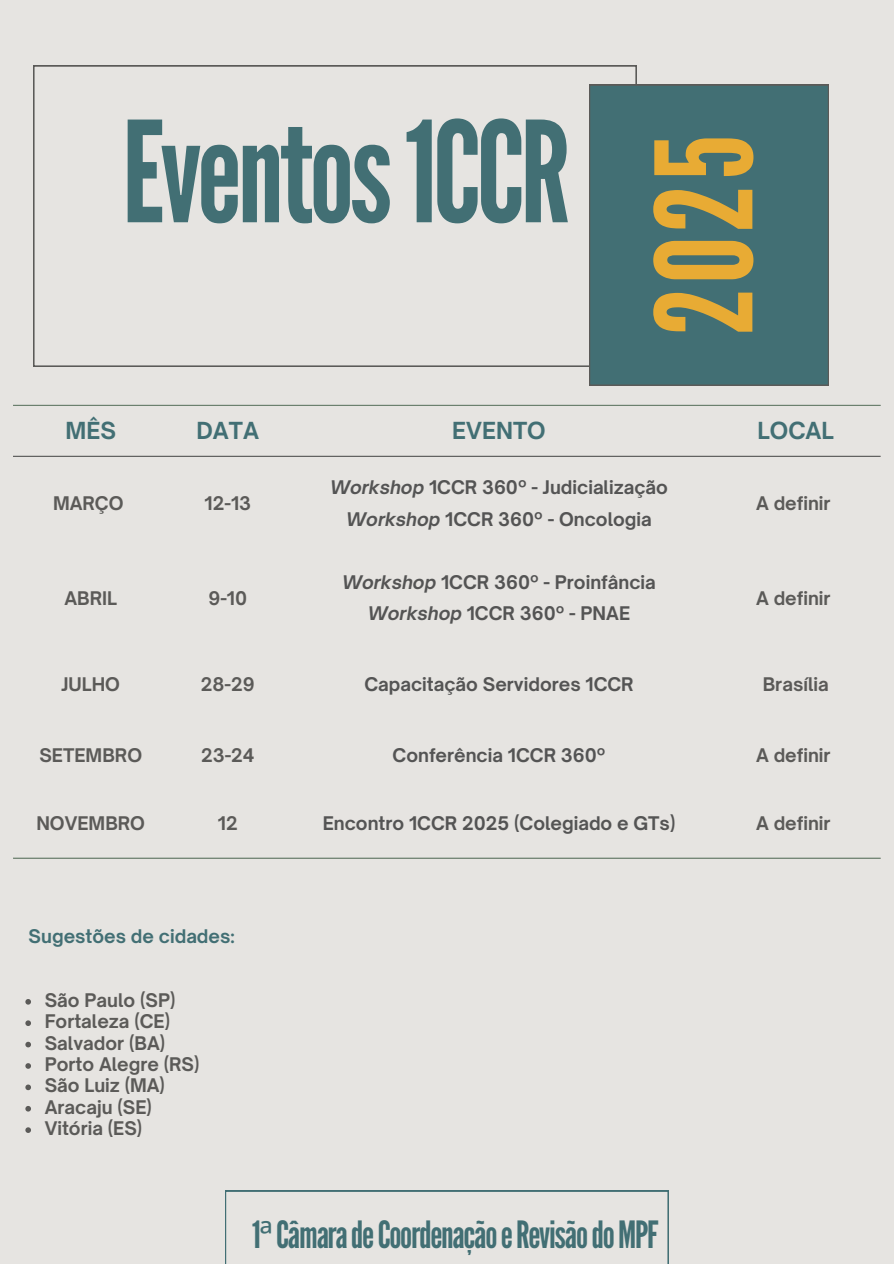
<style>
.page{position:relative;width:894px;height:1264px;background:#fff}
.page>*{position:absolute;margin:0;border:0;box-sizing:border-box;transform-origin:0 0}
.t1{font:139.65px "League Gothic";letter-spacing:-.035em;color:#426f74}
.t2{font:133.35px "League Gothic";color:#e8ab34}
.t3{font:37.5px "League Gothic";letter-spacing:-.035em;color:#426f74}
.t4{font:700 22.5px "Open Sauce One";color:#426f74}
.t5{font:700 18px "Open Sauce One";color:#545454}
.t6{font:700 18px "Open Sauce One";color:#5b5a58}
.t7{font:700 18px "Open Sauce One";color:#426f74}
.s1{font-style:italic}
.s2{font-family:"Noto Sans"}
</style>
<div class="page">
<div style="left:0;top:0;width:893px;height:1263px;background:#e6e4e1"></div>
<svg style="left:33px;top:66px;width:603px;height:300px"></svg>
<div style="left:589px;top:85px;width:239px;height:300px;background:#426f74"></div>
<svg style="left:25px;top:999px;width:6px;height:5px"></svg>
<svg style="left:25px;top:1020px;width:6px;height:6px"></svg>
<svg style="left:25px;top:1041px;width:6px;height:6px"></svg>
<svg style="left:25px;top:1063px;width:6px;height:5px"></svg>
<svg style="left:25px;top:1084px;width:6px;height:6px"></svg>
<svg style="left:25px;top:1106px;width:6px;height:5px"></svg>
<svg style="left:25px;top:1127px;width:6px;height:5px"></svg>
<hr style="left:13px;top:405px;width:867px;height:1px;background:#677d6a">
<hr style="left:13px;top:857px;width:867px;height:1px;background:#677d6a">
<hr style="left:13px;top:456px;width:867px;height:1px;background:#545454">
<svg style="left:225px;top:1190px;width:443px;height:73px"></svg>
<p class="t1" style="left:122px;top:92px;width:450px">Eventos1CCR</p>
<p class="t2" style="left:627px;top:335px;width:202px;rotate:-90deg">2025</p>
<h1 class="t4" style="left:65px;top:416px;width:52px">MÊS</h1>
<h1 class="t4" style="left:196px;top:416px;width:64px">DATA</h1>
<p class="t4" style="left:452px;top:416px;width:95px">EVENTO</p>
<p class="t4" style="left:757px;top:416px;width:78px">LOCAL</p>
<p class="t6" style="left:53px;top:492px;width:72px">MARÇO</p>
<p class="t6" style="left:204px;top:492px;width:48px">12-13</p>
<p class="t6" style="left:64px;top:586px;width:54px">ABRIL</p>
<p class="t6" style="left:208px;top:586px;width:40px">9-10</p>
<p class="t5" style="left:330px;top:476px;width:339px"><span class="s1">Workshop</span> 1CCR 360º - Judicialização</p>
<p class="t5" style="left:346px;top:507px;width:307px"><span class="s1">Workshop</span> 1CCR 360º - Oncologia</p>
<p class="t5" style="left:342px;top:571px;width:315px"><span class="s1">Workshop</span> 1CCR 360º - Proinfância</p>
<p class="t5" style="left:368px;top:602px;width:264px"><span class="s1">Workshop</span> 1CCR 360º - PNAE</p>
<p class="t6" style="left:755px;top:492px;width:76px">A definir</p>
<p class="t6" style="left:755px;top:586px;width:76px">A definir</p>
<p class="t6" style="left:61px;top:672px;width:60px">JULHO</p>
<p class="t6" style="left:201px;top:672px;width:55px">28-29</p>
<p class="t5" style="left:364px;top:672px;width:271px">Capacitação Servidores 1CCR</p>
<p class="t6" style="left:762px;top:672px;width:67px">Brasília</p>
<p class="t6" style="left:39px;top:744px;width:104px">SETEMBRO</p>
<p class="t6" style="left:201px;top:744px;width:55px">23-24</p>
<p class="t5" style="left:392px;top:744px;width:214px">Conferência 1CCR 360º</p>
<p class="t6" style="left:755px;top:744px;width:76px">A definir</p>
<p class="t6" style="left:36px;top:812px;width:110px">NOVEMBRO</p>
<p class="t6" style="left:218px;top:812px;width:21px">12</p>
<p class="t5" style="left:322px;top:812px;width:354px">Encontro 1CCR 2025 (Colegiado e GTs)</p>
<p class="t6" style="left:755px;top:812px;width:76px">A definir</p>
<p class="t7" style="left:29px;top:924px;width:207px">Sugestões de cidades:</p>
<p class="t6" style="left:45px;top:988px;width:132px">São Paulo (SP)</p>
<p class="t6" style="left:45px;top:1010px;width:127px">Fortaleza (CE)</p>
<p class="t6" style="left:45px;top:1031px;width:122px">Salvador (BA)</p>
<p class="t6" style="left:45px;top:1053px;width:156px">Porto Alegre (RS)</p>
<p class="t6" style="left:45px;top:1074px;width:122px">São Luiz (MA)</p>
<p class="t6" style="left:45px;top:1095px;width:109px">Aracaju (SE)</p>
<p class="t6" style="left:45px;top:1117px;width:99px">Vitória (ES)</p>
<p class="t3" style="left:252px;top:1213px;width:408px">1<span class="s2">ª</span>CâmaradeCoordenaçãoeRevisãodoMPF</p>
</div>
